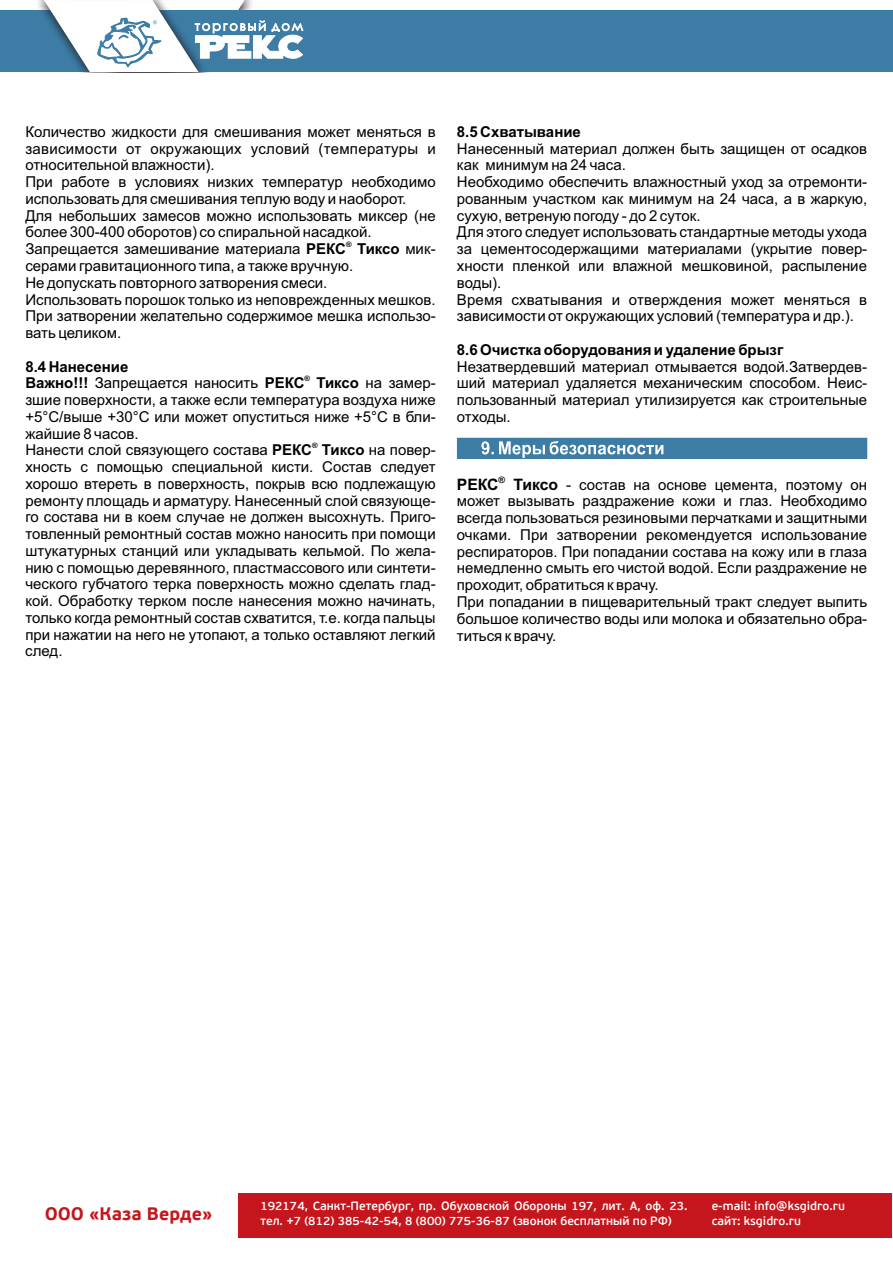
<style>
.page{position:relative;width:893px;height:1263px;background:#fff}
.page>*{position:absolute;margin:0;border:0;box-sizing:border-box;transform-origin:0 0}
.t1{font:700 18px "PF Beau Sans Pro";color:#c4161c}
.t2{font:15px/16.8px "Arial";color:#000}
.t3{font:700 15px "Arial";color:#000}
.t4{font:600 12px/14.4px "PF Beau Sans Pro";color:#fff}
.t5{font:700 9px "Arial";color:#000}
.t6{font:700 7.5px "Arial";color:#000}
.s1{font-weight:700}
.s2{font-weight:700;font-size:15.75px}
</style>
<div class="page">
<svg style="left:457px;top:438px;width:410px;height:21px;background:#518aae"></svg>
<div style="left:0;top:10px;width:893px;height:62px;background:#3c7ca5"></div>
<img style="left:38px;top:0;width:6px;height:13px">
<svg style="left:44px;top:0;width:259px;height:72px"></svg>
<div style="left:238px;top:1193px;width:654px;height:44px;background:#c4161c"></div>
<p class="t2" style="left:25px;top:125px;width:412px">Количество жидкости для смешивания может меняться в зависимости от окружающих условий (температуры и относительной влажности).<br>При работе в условиях низких температур необходимо использовать для смешивания теплую воду и наоборот.<br>Для небольших замесов можно использовать миксер (не более 300-400 оборотов) со спиральной насадкой.</p>
<p class="t6" style="left:346px;top:241px;width:7px">®</p>
<p class="t2" style="left:25px;top:242px;width:412px">Запрещается замешивание материала <span class="s1">РЕКС Тиксо</span> мик&shy;серами гравитационного типа, а также вручную.<br>Не допускать повторного затворения смеси.<br>Использовать порошок только из неповрежденных мешков.<br>При затворении желательно содержимое мешка использо&shy;вать целиком.</p>
<p class="t3" style="left:25px;top:361px;width:105px">8.4 Нанесение</p>
<p class="t6" style="left:304px;top:375px;width:7px">®</p>
<p class="t2" style="left:25px;top:376px;width:412px;text-align:justify"><span class="s1">Важно!!!</span> Запрещается наносить <span class="s1">РЕКС Тиксо</span> на замер&shy;зшие поверхности, а также если температура воздуха ниже +5°С/выше +30°С или может опуститься ниже +5°С в бли&shy;жайшие 8 часов.</p>
<p class="t6" style="left:312px;top:442px;width:7px">®</p>
<p class="t2" style="left:25px;top:443px;width:412px;text-align:justify">Нанести слой связующего состава <span class="s1">РЕКС Тиксо</span> на повер&shy;хность с помощью специальной кисти. Состав следует хорошо втереть в поверхность, покрыв всю подлежащую ремонту площадь и арматуру. Нанесенный слой связующе&shy;го состава ни в коем случае не должен высохнуть. Приго&shy;товленный ремонтный состав можно наносить при помощи штукатурных станций или укладывать кельмой. По жела&shy;нию с помощью деревянного, пластмассового или синтети&shy;ческого губчатого терка поверхность можно сделать глад&shy;кой. Обработку терком после нанесения можно начинать, только когда ремонтный состав схватится, т.е. когда пальцы при нажатии на него не утопают, а только оставляют легкий след.</p>
<p class="t3" style="left:457px;top:126px;width:126px">8.5 Схватывание</p>
<p class="t2" style="left:457px;top:141px;width:412px">Нанесенный материал должен быть защищен от осадков как минимум на 24 часа.<br>Необходимо обеспечить влажностный уход за отремонти&shy;рованным участком как минимум на 24 часа, а в жаркую, сухую, ветреную погоду - до 2 суток.<br>Для этого следует использовать стандартные методы ухода за цементосодержащими материалами (укрытие повер&shy;хности пленкой или влажной мешковиной, распыление воды).<br>Время схватывания и отверждения может меняться в зависимости от окружающих условий (температура и др.).</p>
<p class="t3" style="left:457px;top:344px;width:328px">8.6 Очистка оборудования и удаление брызг</p>
<p class="t2" style="left:457px;top:359px;width:412px;text-align:justify">Незатвердевший материал отмывается водой.Затвердев&shy;ший материал удаляется механическим способом. Неис&shy;пользованный материал утилизируется как строительные отходы.</p>
<p class="t5" style="left:499px;top:476px;width:8px">®</p>
<p class="t2" style="left:457px;top:477px;width:412px"><span class="s2">РЕКС Тиксо</span> - состав на основе цемента, поэтому он может вызывать раздражение кожи и глаз. Необходимо всегда пользоваться резиновыми перчатками и защитными очками. При затворении рекомендуется использование респираторов. При попадании состава на кожу или в глаза немедленно смыть его чистой водой. Если раздражение не проходит, обратиться к врачу.<br>При попадании в пищеварительный тракт следует выпить большое количество воды или молока и обязательно обра&shy;титься к врачу.</p>
<p class="t4" style="left:260px;top:1199px;width:429px">192174, Санкт-Петербург, пр. Обуховской Обороны 197, лит. А, оф. 23. тел. +7 (812) 385-42-54, 8 (800) 775-36-87 (звонок бесплатный по РФ)</p>
<p class="t4" style="left:712px;top:1199px;width:135px">e-mail: info@ksgidro.ru</p>
<p class="t1" style="left:45px;top:1202px;width:169px">ООО «Каза Верде»</p>
<p class="t4" style="left:712px;top:1213px;width:91px">сайт: ksgidro.ru</p>
</div>
